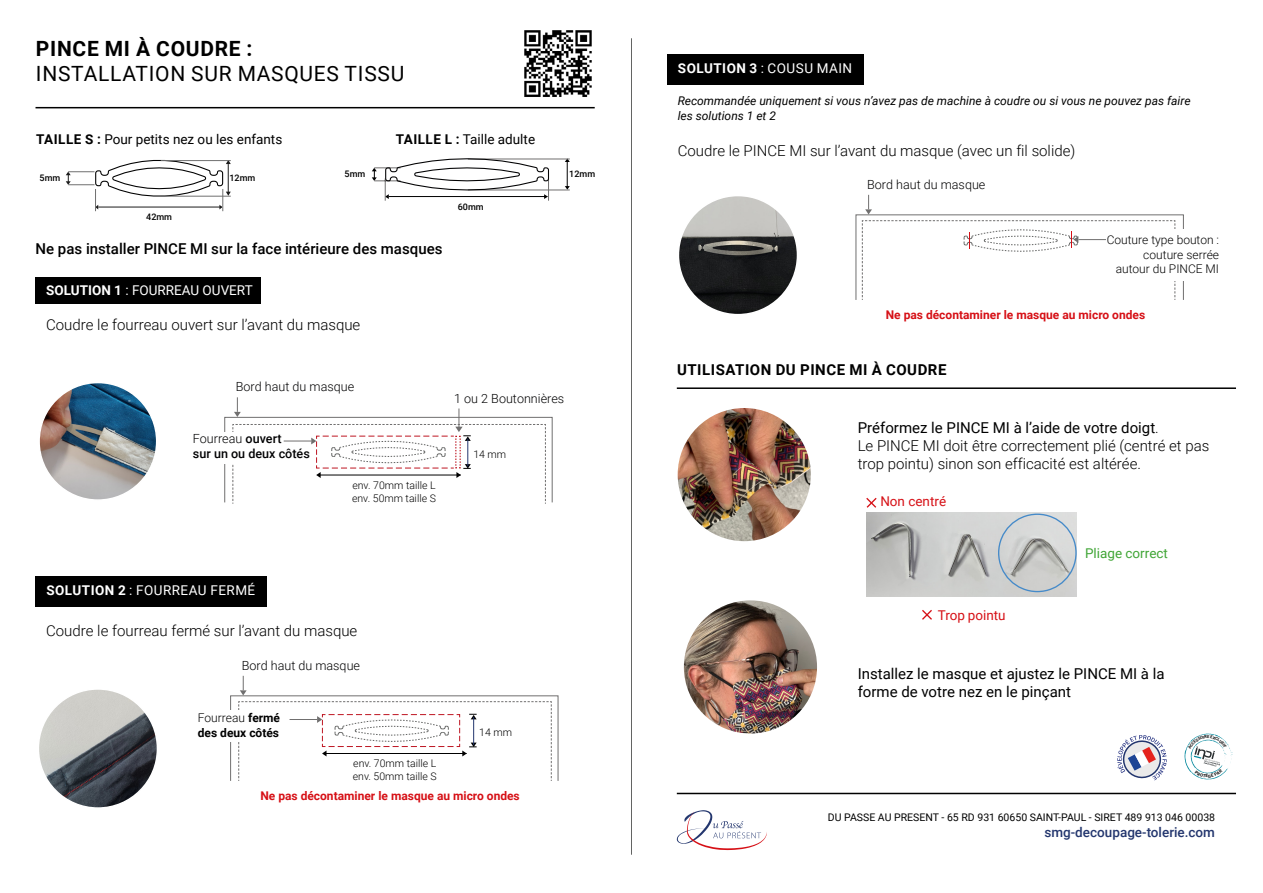
<style>
.page{position:relative;width:1263px;height:893px;background:#fff}
.page>*{position:absolute;margin:0;border:0;box-sizing:border-box;transform-origin:0 0}
.t1{font:21px "Roboto";letter-spacing:.035em;color:#000}
.t2{font:700 21px "Roboto";letter-spacing:.035em;color:#000}
.t3{font:300 15px/18px "Roboto";color:#000}
.t4{font:15px/18px "Roboto";color:#000}
.t5{font:500 15px "Roboto";color:#000}
.t6{font:700 15px "Roboto";letter-spacing:.035em;color:#000}
.t7{font:13.5px "Roboto";color:#000}
.t8{font:13.5px "Roboto";letter-spacing:.035em;color:#fff}
.t9{font:500 13.5px "Roboto";color:#23366e}
.t10{font:13.5px "Roboto";color:#fff}
.t11{font:13.5px "Roboto";color:#d61016}
.t12{font:13.5px "Roboto";color:#3fa535}
.t13{font:300 12.6px "Roboto";color:#020203}
.t14{font:500 12.6px/15.1px "Roboto";color:#020203}
.t15{font:italic 12px/14.4px "Roboto";color:#000}
.t16{font:700 12px "Roboto";color:#d61016}
.t17{font:300 12px/14.4px "Roboto";color:#000;text-align:right}
.t18{font:700 12px/14.4px "Roboto";color:#000}
.t19{font:300 10.5px/12.6px "Roboto";color:#000}
.t20{font:10.5px "Roboto";color:#000}
.t21{font:500 9px "Roboto";color:#000}
.s1{font-weight:700}
.s2{font-weight:300}
.s3{font-weight:400}
</style>
<div class="page">
<div style="left:36px;top:277px;width:225px;height:27px;background:#000"></div>
<div style="left:36px;top:577px;width:231px;height:30px;background:#000"></div>
<div style="left:667px;top:54px;width:196px;height:30px;background:#000"></div>
<svg style="left:565px;top:158px;width:5px;height:32px"></svg>
<hr style="left:468px;top:159px;width:102px;height:1px;background:#706f6f">
<hr style="left:468px;top:190px;width:102px;height:1px;background:#706f6f">
<svg style="left:372px;top:158px;width:178px;height:43px"></svg>
<svg style="left:66px;top:159px;width:165px;height:52px"></svg>
<svg style="left:232px;top:397px;width:314px;height:107px"></svg>
<svg style="left:240px;top:676px;width:7px;height:19px"></svg>
<div style="left:230px;top:695px;width:328px;height:86px;border:1px solid #706f6f"></div>
<div style="left:171px;top:711px;width:117px;height:31px;background:#fff"></div>
<svg style="left:238px;top:701px;width:314px;height:80px"></svg>
<hr style="left:36px;top:107px;width:559px;height:1px;background:#000">
<hr style="left:677px;top:387px;width:559px;height:2px;background:#000">
<hr style="left:677px;top:793px;width:559px;height:1px;background:#000">
<img style="left:39px;top:382px;width:118px;height:118px;border-radius:59px">
<div style="left:38px;top:382px;width:119px;height:119px;border:2px solid #fff;border-radius:50%"></div>
<img style="left:38px;top:689px;width:119px;height:119px;border-radius:60px">
<div style="left:38px;top:688px;width:120px;height:121px;border:2px solid #fff;border-radius:50%"></div>
<img style="left:678px;top:196px;width:119px;height:119px;border-radius:60px">
<div style="left:678px;top:195px;width:120px;height:120px;border:2px solid #fff;border-radius:50%"></div>
<svg style="left:865px;top:195px;width:7px;height:19px"></svg>
<div style="left:855px;top:214px;width:329px;height:86px;border:1px solid #706f6f"></div>
<div style="left:1106px;top:230px;width:117px;height:51px;background:#fff"></div>
<svg style="left:861px;top:220px;width:315px;height:80px"></svg>
<img style="left:678px;top:408px;width:133px;height:133px;border-radius:67px">
<img style="left:684px;top:600px;width:133px;height:133px;border-radius:67px">
<img style="left:866px;top:513px;width:211px;height:83px">
<div style="left:998px;top:514px;width:79px;height:78px;border:1px solid #458ac9;border-radius:50%"></div>
<svg style="left:922px;top:610px;width:10px;height:10px"></svg>
<svg style="left:866px;top:497px;width:11px;height:11px"></svg>
<svg style="left:677px;top:810px;width:90px;height:40px"></svg>
<svg style="left:1117px;top:735px;width:50px;height:46px"></svg>
<hr style="left:631px;top:38px;width:1px;height:817px;background:#636463">
<img style="left:524px;top:30px;width:68px;height:67px">
<svg style="left:1184px;top:733px;width:48px;height:46px"></svg>
<h1 class="t2" style="left:36px;top:33px;width:218px">PINCE MI À COUDRE :</h1>
<h1 class="t1" style="left:36px;top:59px;width:370px">INSTALLATION SUR MASQUES TISSU</h1>
<p class="t7" style="left:36px;top:129px;width:248px"><span class="s1">TAILLE S :</span> Pour petits nez ou les enfants</p>
<p class="t21" style="left:40px;top:171px;width:22px">5mm</p>
<p class="t21" style="left:229px;top:171px;width:27px">12mm</p>
<p class="t21" style="left:146px;top:210px;width:27px">42mm</p>
<p class="t7" style="left:396px;top:129px;width:141px"><span class="s1">TAILLE L :</span> Taille adulte</p>
<p class="t21" style="left:345px;top:167px;width:22px">5mm</p>
<p class="t21" style="left:569px;top:167px;width:27px">12mm</p>
<p class="t21" style="left:458px;top:200px;width:27px">60mm</p>
<p class="t5" style="left:36px;top:238px;width:408px">Ne pas installer PINCE MI sur la face intérieure des masques</p>
<p class="t10" style="left:46px;top:281px;width:208px"><span class="s1">SOLUTION 1</span> : FOURREAU OUVERT</p>
<p class="t3" style="left:46px;top:315px;width:316px">Coudre le fourreau ouvert sur l’avant du masque</p>
<p class="t13" style="left:236px;top:378px;width:120px">Bord haut du masque</p>
<p class="t14" style="left:193px;top:431px;width:118px"><span class="s2">Fourreau</span> ouvert<br>sur un ou deux côtés</p>
<p class="t19" style="left:352px;top:479px;width:85px">env. 70mm taille L env. 50mm taille S</p>
<p class="t13" style="left:454px;top:390px;width:112px">1 ou 2 Boutonnières</p>
<p class="t19" style="left:473px;top:447px;width:34px">14 mm</p>
<p class="t8" style="left:46px;top:581px;width:210px"><span class="s1">SOLUTION 2</span> : FOURREAU FERMÉ</p>
<p class="t3" style="left:46px;top:621px;width:313px">Coudre le fourreau fermé sur l’avant du masque</p>
<p class="t13" style="left:242px;top:656px;width:120px">Bord haut du masque</p>
<p class="t18" style="left:198px;top:710px;width:84px"><span class="s2">Fourreau</span> fermé des deux côtés</p>
<p class="t19" style="left:353px;top:757px;width:85px">env. 70mm taille L env. 50mm taille S</p>
<p class="t19" style="left:479px;top:725px;width:34px">14 mm</p>
<p class="t16" style="left:260px;top:787px;width:261px">Ne pas décontaminer le masque au micro ondes</p>
<p class="t8" style="left:678px;top:58px;width:176px"><span class="s1">SOLUTION 3</span> : COUSU MAIN</p>
<p class="t15" style="left:678px;top:94px;width:514px">Recommandée uniquement si vous n’avez pas de machine à coudre ou si vous ne pouvez pas faire les solutions 1 et 2</p>
<p class="t3" style="left:678px;top:141px;width:399px">Coudre le PINCE MI sur l’avant du masque (avec un fil solide)</p>
<p class="t13" style="left:867px;top:175px;width:120px">Bord haut du masque</p>
<p class="t17" style="left:1107px;top:233px;width:114px">Couture type bouton : couture serrée autour du PINCE MI</p>
<p class="t16" style="left:886px;top:306px;width:261px">Ne pas décontaminer le masque au micro ondes</p>
<p class="t6" style="left:677px;top:360px;width:271px">UTILISATION DU PINCE MI À COUDRE</p>
<p class="t3" style="left:858px;top:418px;width:353px"><span class="s3">Préformez le PINCE MI à l’aide de votre doigt</span>.<br>Le PINCE MI doit être correctement plié (centré et pas trop pointu) sinon son efficacité est altérée.</p>
<p class="t11" style="left:880px;top:491px;width:67px">Non centré</p>
<p class="t11" style="left:938px;top:606px;width:69px">Trop pointu</p>
<p class="t12" style="left:1085px;top:543px;width:84px">Pliage correct</p>
<p class="t4" style="left:858px;top:665px;width:308px">Installez le masque et ajustez le PINCE MI à la forme de votre nez en le pinçant</p>
<p class="t20" style="left:828px;top:810px;width:389px">DU PASSE AU PRESENT - 65 RD 931 60650 SAINT-PAUL - SIRET 489 913 046 00038</p>
<p class="t9" style="left:1044px;top:823px;width:172px">smg-decoupage-tolerie.com</p>
</div>
